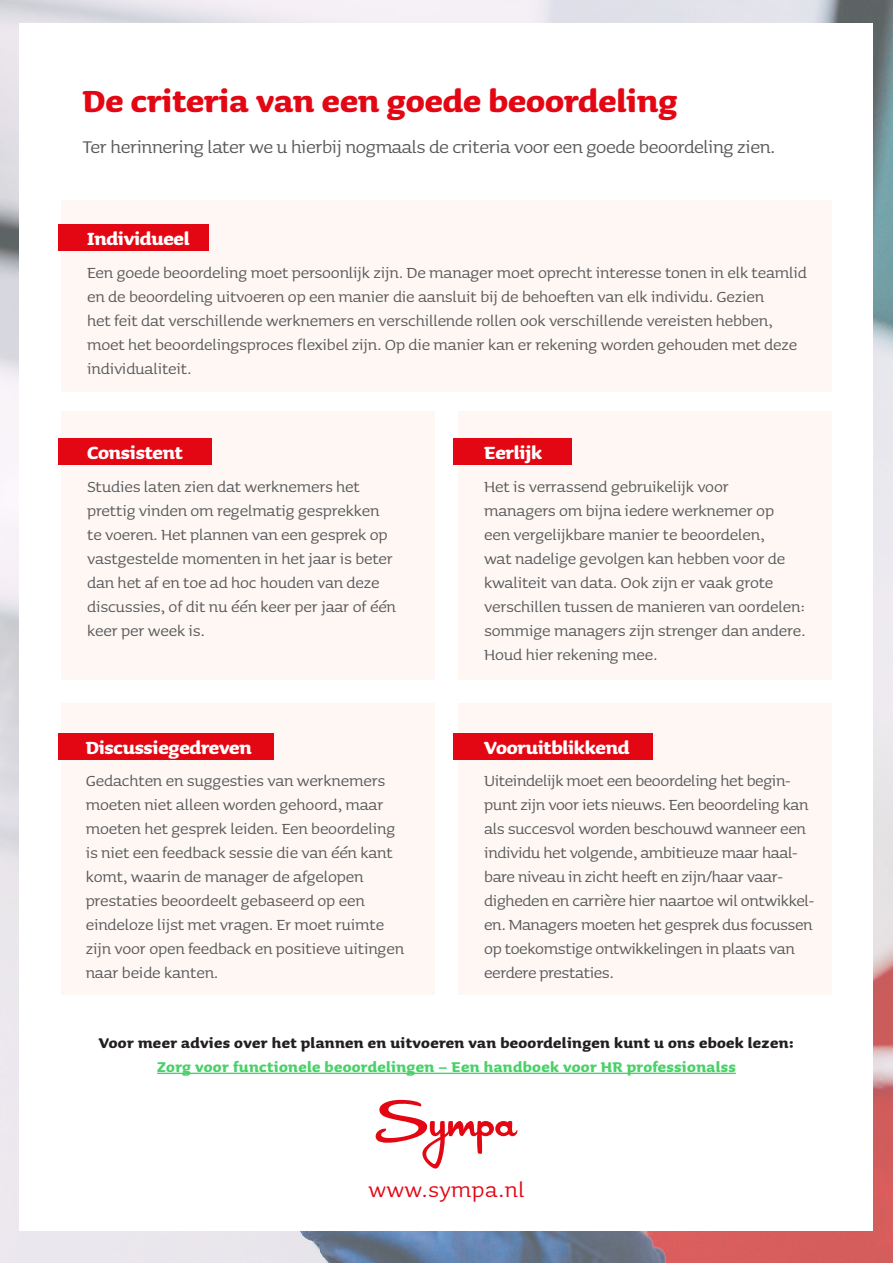
<style>
.page{position:relative;width:893px;height:1263px;background:#fff}
.page>*{position:absolute;margin:0;border:0;box-sizing:border-box;transform-origin:0 0}
.t1{font:700 39px "Sauna Pro";color:#e30613}
.t2{font:27px "Sauna Pro";letter-spacing:.02em;color:#e30613}
.t3{font:22.5px "Sauna Pro";letter-spacing:-.02em;color:#57585a}
.t4{font:700 22.5px "Sauna Pro";letter-spacing:-.01em;color:#fff}
.body{font:19.5px/24px "Sauna Pro";letter-spacing:-.01em;color:#57585a}
.t5{font:700 18px/24px "Sauna Pro";letter-spacing:.02em;color:#231f20;text-align:center}
.s1{color:#4ad169}
</style>
<div class="page">
<img style="left:0;top:0;width:893px;height:1263px">
<div style="left:20px;top:23px;width:853px;height:1207px;background:#fff"></div>
<div style="left:61px;top:200px;width:771px;height:191px;background:#fef7f4"></div>
<div style="left:458px;top:411px;width:374px;height:269px;background:#fef7f4"></div>
<div style="left:61px;top:411px;width:374px;height:269px;background:#fef7f4"></div>
<div style="left:61px;top:703px;width:374px;height:292px;background:#fef7f4"></div>
<div style="left:458px;top:703px;width:374px;height:292px;background:#fef7f4"></div>
<svg style="left:375px;top:1099px;width:142px;height:69px"></svg>
<div style="left:58px;top:439px;width:154px;height:26px;background:#e30613"></div>
<div style="left:58px;top:733px;width:216px;height:27px;background:#e30613"></div>
<div style="left:453px;top:439px;width:118px;height:26px;background:#e30613"></div>
<div style="left:453px;top:733px;width:200px;height:27px;background:#e30613"></div>
<div style="left:58px;top:225px;width:151px;height:26px;background:#e30613"></div>
<hr style="left:157px;top:1073px;width:579px;height:1px;background:#4ad169">
<h1 class="t1" style="left:83px;top:78px;width:596px">De criteria van een goede beoordeling</h1>
<h1 class="t3" style="left:83px;top:135px;width:694px">Ter herinnering later we u hierbij nogmaals de criteria voor een goede beoordeling zien.</h1>
<p class="t4" style="left:87px;top:226px;width:104px">Individueel</p>
<p class="body" style="left:87px;top:260px;width:721px">Een goede beoordeling moet persoonlijk zijn. De manager moet oprecht interesse tonen in elk teamlid en de beoordeling uitvoeren op een manier die aansluit bij de behoeften van elk individu. Gezien<br>het feit dat verschillende werknemers en verschillende rollen ook verschillende vereisten hebben, moet het beoordelingsproces flexibel zijn. Op die manier kan er rekening worden gehouden met deze individualiteit.</p>
<p class="t4" style="left:87px;top:439px;width:97px">Consistent</p>
<p class="body" style="left:87px;top:474px;width:310px">Studies laten zien dat werknemers het prettig vinden om regelmatig gesprekken te voeren. Het plannen van een gesprek op vastgestelde momenten in het jaar is beter dan het af en toe ad hoc houden van deze discussies, of dit nu één keer per jaar of één keer per week is.</p>
<p class="t4" style="left:86px;top:734px;width:167px">Discussiegedreven</p>
<p class="body" style="left:86px;top:769px;width:320px">Gedachten en suggesties van werknemers moeten niet alleen worden gehoord, maar moeten het gesprek leiden. Een beoordeling is niet een feedback sessie die van één kant komt, waarin de manager de afgelopen prestaties beoordeelt gebaseerd op een eindeloze lijst met vragen. Er moet ruimte zijn voor open feedback en positieve uitingen naar beide kanten.</p>
<p class="t4" style="left:484px;top:439px;width:60px">Eerlijk</p>
<p class="body" style="left:484px;top:474px;width:323px">Het is verrassend gebruikelijk voor<br>managers om bijna iedere werknemer op<br>een vergelijkbare manier te beoordelen,<br>wat nadelige gevolgen kan hebben voor de kwaliteit van data. Ook zijn er vaak grote verschillen tussen de manieren van oordelen: sommige managers zijn strenger dan andere.<br>Houd hier rekening mee.</p>
<p class="t4" style="left:484px;top:734px;width:147px">Vooruitblikkend</p>
<p class="body" style="left:484px;top:769px;width:331px">Uiteindelijk moet een beoordeling het begin&shy;punt zijn voor iets nieuws. Een beoordeling kan als succesvol worden beschouwd wanneer een individu het volgende, ambitieuze maar haal&shy;bare niveau in zicht heeft en zijn/haar vaar&shy;digheden en carrière hier naartoe wil ontwikkel&shy;en. Managers moeten het gesprek dus focussen op toekomstige ontwikkelingen in plaats van eerdere prestaties.</p>
<p class="t5" style="left:99px;top:1030px;width:697px">Voor meer advies over het plannen en uitvoeren van beoordelingen kunt u ons eboek lezen:<br><span class="s1">Zorg voor functionele beoordelingen – Een handboek voor HR professionalss</span></p>
<p class="t2" style="left:368px;top:1174px;width:158px">www.sympa.nl</p>
</div>
